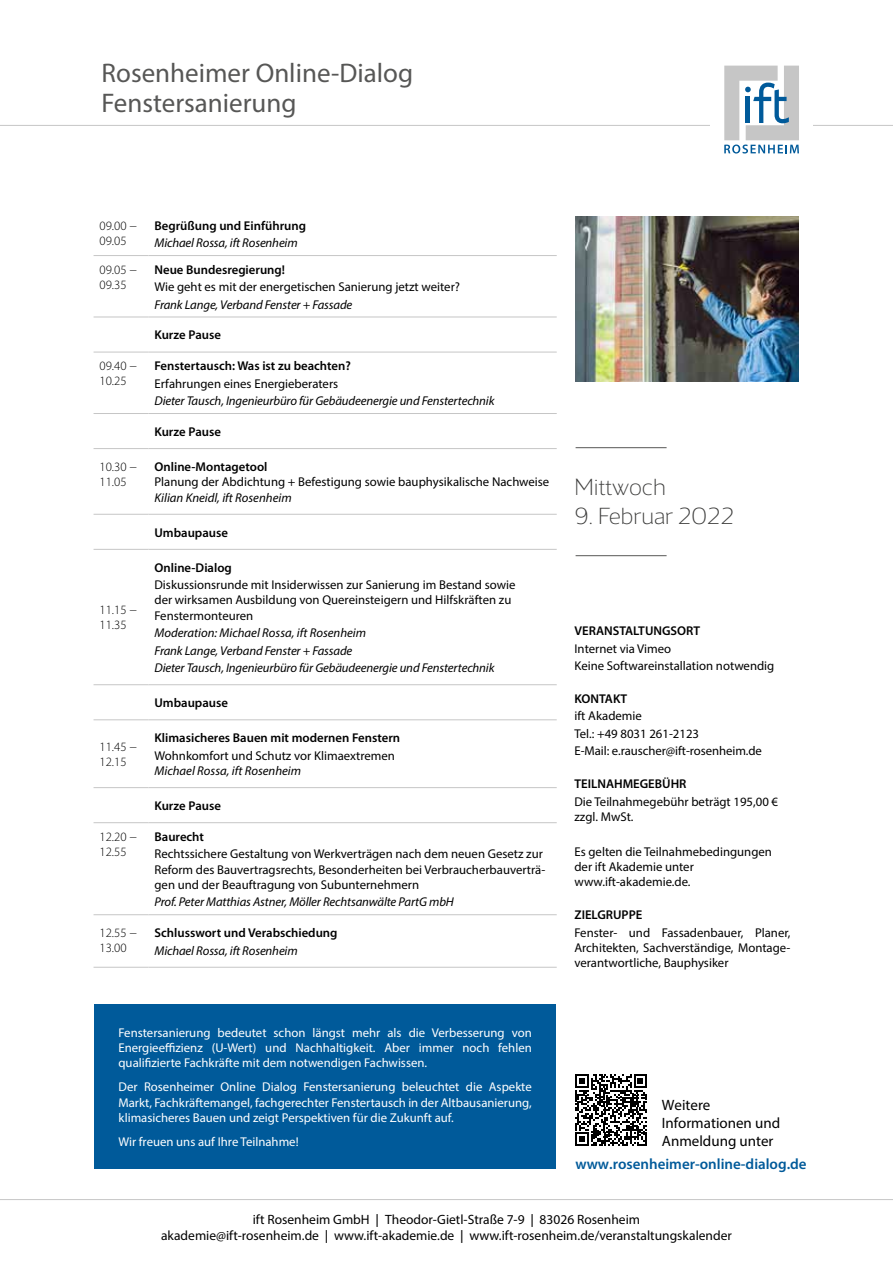
<style>
.page{position:relative;width:893px;height:1263px;background:#fff}
.page>*{position:absolute;margin:0;border:0;box-sizing:border-box;transform-origin:0 0}
.t1{font:27px/30px "Myriad Pro";color:#575756}
.t2{font:200 24px "Maya Samuels Pro";color:#3c3c3b}
.t3{font:15px/18px "Myriad Pro";color:#000}
.t4{font:600 15px "Myriad Pro";color:#005a9a}
.t5{font:13.5px/16.2px "Myriad Pro";color:#000;text-align:center}
.t6{font:12.75px/15.3px "Myriad Pro";color:#000}
.t7{font:12.75px/15.3px "Myriad Pro";color:#fff;text-align:justify}
.t8{font:italic 12.75px/17.4px "Myriad Pro";letter-spacing:-.01em;color:#000}
.t9{font:600 12.75px "Myriad Pro";color:#000}
.t10{font:300 12.75px/15.3px "Myriad Pro";color:#000}
.s1{font-family:"Arial"}
</style>
<div class="page">
<hr style="left:576px;top:555px;width:91px;height:1px;background:#575756">
<hr style="left:576px;top:447px;width:91px;height:1px;background:#575756">
<hr style="left:0;top:125px;width:893px;height:1px;background:#c6c6c6">
<div style="left:710px;top:60px;width:103px;height:99px;background:#fff"></div>
<svg style="left:724px;top:66px;width:75px;height:88px"></svg>
<img style="left:575px;top:216px;width:224px;height:166px">
<hr style="left:94px;top:255px;width:54px;height:1px;background:#c6c6c6">
<hr style="left:148px;top:255px;width:409px;height:1px;background:#c6c6c6">
<hr style="left:94px;top:317px;width:54px;height:1px;background:#c6c6c6">
<hr style="left:148px;top:317px;width:409px;height:1px;background:#c6c6c6">
<hr style="left:94px;top:352px;width:54px;height:1px;background:#c6c6c6">
<hr style="left:148px;top:352px;width:409px;height:1px;background:#c6c6c6">
<hr style="left:94px;top:413px;width:54px;height:1px;background:#c6c6c6">
<hr style="left:148px;top:413px;width:409px;height:1px;background:#c6c6c6">
<hr style="left:94px;top:448px;width:54px;height:1px;background:#c6c6c6">
<hr style="left:148px;top:448px;width:409px;height:1px;background:#c6c6c6">
<hr style="left:94px;top:514px;width:54px;height:1px;background:#c6c6c6">
<hr style="left:148px;top:514px;width:409px;height:1px;background:#c6c6c6">
<hr style="left:94px;top:549px;width:54px;height:1px;background:#c6c6c6">
<hr style="left:148px;top:549px;width:409px;height:1px;background:#c6c6c6">
<hr style="left:94px;top:684px;width:54px;height:1px;background:#c6c6c6">
<hr style="left:148px;top:684px;width:409px;height:1px;background:#c6c6c6">
<hr style="left:94px;top:719px;width:54px;height:1px;background:#c6c6c6">
<hr style="left:148px;top:719px;width:409px;height:1px;background:#c6c6c6">
<hr style="left:94px;top:787px;width:54px;height:1px;background:#c6c6c6">
<hr style="left:148px;top:787px;width:409px;height:1px;background:#c6c6c6">
<hr style="left:94px;top:822px;width:54px;height:1px;background:#c6c6c6">
<hr style="left:148px;top:822px;width:409px;height:1px;background:#c6c6c6">
<hr style="left:94px;top:914px;width:54px;height:1px;background:#c6c6c6">
<hr style="left:148px;top:914px;width:409px;height:1px;background:#c6c6c6">
<hr style="left:94px;top:967px;width:54px;height:1px;background:#c6c6c6">
<hr style="left:148px;top:967px;width:409px;height:1px;background:#c6c6c6">
<hr style="left:0;top:1199px;width:893px;height:1px;background:#c6c6c6">
<svg style="left:575px;top:1074px;width:72px;height:72px"></svg>
<div style="left:94px;top:1004px;width:462px;height:165px;background:#005a9a"></div>
<h1 class="t1" style="left:102px;top:57px;width:313px">Rosenheimer Online-Dialog<br>Fenstersanierung</h1>
<p class="t10" style="left:100px;top:218px;width:39px">09.00 −<br>09.05</p>
<p class="t9" style="left:154px;top:217px;width:153px">Begrüßung und Einführung</p>
<p class="t8" style="left:154px;top:234px;width:145px">Michael Rossa, ift Rosenheim</p>
<p class="t10" style="left:100px;top:262px;width:39px">09.05 −<br>09.35</p>
<p class="t9" style="left:154px;top:261px;width:132px">Neue Bundesregierung!</p>
<p class="t6" style="left:154px;top:279px;width:307px">Wie geht es mit der energetischen Sanierung jetzt weiter?</p>
<p class="t8" style="left:154px;top:295px;width:199px">Frank Lange, Verband Fenster + Fassade</p>
<p class="t9" style="left:154px;top:327px;width:68px">Kurze Pause</p>
<p class="t10" style="left:100px;top:358px;width:39px">09.40 −<br>10.25</p>
<p class="t9" style="left:154px;top:358px;width:198px">Fenstertausch: Was ist zu beachten?</p>
<p class="t6" style="left:154px;top:375px;width:185px">Erfahrungen eines Energieberaters</p>
<p class="t8" style="left:154px;top:392px;width:342px">Dieter Tausch, Ingenieurbüro für Gebäudeenergie und Fenstertechnik</p>
<p class="t9" style="left:154px;top:423px;width:68px">Kurze Pause</p>
<p class="t10" style="left:100px;top:459px;width:39px">10.30 −<br>11.05</p>
<p class="t9" style="left:154px;top:458px;width:115px">Online-Montagetool</p>
<p class="t6" style="left:154px;top:474px;width:396px">Planung der Abdichtung + Befestigung sowie bauphysikalische Nachweise</p>
<p class="t8" style="left:154px;top:488px;width:139px">Kilian Kneidl, ift Rosenheim</p>
<p class="t9" style="left:154px;top:524px;width:75px">Umbaupause</p>
<p class="t10" style="left:100px;top:602px;width:39px">11.15 −<br>11.35</p>
<p class="t10" style="left:100px;top:739px;width:39px">11.45 −<br>12.15</p>
<p class="t9" style="left:154px;top:559px;width:79px">Online-Dialog</p>
<p class="t6" style="left:154px;top:577px;width:363px">Diskussionsrunde mit Insiderwissen zur Sanierung im Bestand sowie der wirksamen Ausbildung von Quereinsteigern und Hilfskräften zu<br>Fenstermonteuren</p>
<p class="t8" style="left:154px;top:624px;width:342px">Moderation: Michael Rossa, ift Rosenheim<br>Frank Lange, Verband Fenster + Fassade<br>Dieter Tausch, Ingenieurbüro für Gebäudeenergie und Fenstertechnik</p>
<p class="t9" style="left:154px;top:695px;width:75px">Umbaupause</p>
<p class="t9" style="left:154px;top:730px;width:247px">Klimasicheres Bauen mit modernen Fenstern</p>
<p class="t6" style="left:154px;top:747px;width:242px">Wohnkomfort und Schutz vor Klimaextremen</p>
<p class="t8" style="left:154px;top:762px;width:148px">Michael Rossa, ift Rosenheim</p>
<p class="t9" style="left:154px;top:797px;width:68px">Kurze Pause</p>
<p class="t10" style="left:100px;top:829px;width:39px">12.20 −<br>12.55</p>
<p class="t9" style="left:154px;top:828px;width:51px">Baurecht</p>
<p class="t6" style="left:154px;top:846px;width:392px">Rechtssichere Gestaltung von Werkverträgen nach dem neuen Gesetz zur<br>Reform des Bauvertragsrechts, Besonderheiten bei Verbraucherbauverträ&shy;gen und der Beauftragung von Subunternehmern</p>
<p class="t8" style="left:154px;top:893px;width:301px">Prof. Peter Matthias Astner, Möller Rechtsanwälte PartG mbH</p>
<p class="t10" style="left:100px;top:925px;width:39px">12.55 −<br>13.00</p>
<p class="t9" style="left:154px;top:925px;width:185px">Schlusswort und Verabschiedung</p>
<p class="t8" style="left:154px;top:941px;width:145px">Michael Rossa, ift Rosenheim</p>
<p class="t7" style="left:118px;top:1025px;width:415px">Fenstersanierung bedeutet schon längst mehr als die Verbesserung von Energieeffizienz (U-Wert) und Nachhaltigkeit. Aber immer noch fehlen qualifizierte Fachkräfte mit dem notwendigen Fachwissen.</p>
<p class="t7" style="left:118px;top:1079px;width:415px">Der Rosenheimer Online Dialog Fenstersanierung beleuchtet die Aspekte Markt, Fachkräftemangel, fachgerechter Fenstertausch in der Altbausanierung, klimasicheres Bauen und zeigt Perspektiven für die Zukunft auf.</p>
<p class="t7" style="left:118px;top:1133px;width:182px">Wir freuen uns auf Ihre Teilnahme!</p>
<h2 class="t2" style="left:574px;top:474px;width:93px">Mittwoch</h2>
<h2 class="t2" style="left:574px;top:502px;width:161px">9. Februar 2022</h2>
<p class="t9" style="left:574px;top:623px;width:127px">VERANSTALTUNGSORT</p>
<p class="t6" style="left:574px;top:639px;width:201px;line-height:17.4px">Internet via Vimeo<br>Keine Softwareinstallation notwendig</p>
<p class="t9" style="left:574px;top:690px;width:54px">KONTAKT</p>
<p class="t6" style="left:574px;top:707px;width:189px;line-height:17.4px">ift Akademie<br>Tel.: +49 8031 261-2123<br>E-Mail: e.rauscher@ift-rosenheim.de</p>
<p class="t9" style="left:574px;top:776px;width:114px">TEILNAHMEGEBÜHR</p>
<p class="t6" style="left:574px;top:793px;width:205px">Die Teilnahmegebühr beträgt 195,00 € zzgl. MwSt.</p>
<p class="t6" style="left:574px;top:844px;width:199px">Es gelten die Teilnahmebedingungen der ift Akademie unter www.ift-akademie.de.</p>
<p class="t9" style="left:574px;top:907px;width:69px">ZIELGRUPPE</p>
<p class="t6" style="left:574px;top:925px;width:218px;text-align:justify">Fenster- und Fassadenbauer, Planer, Architekten, Sachverständige, Montage&shy;verantwortliche, Bauphysiker</p>
<p class="t3" style="left:662px;top:1095px;width:120px">Weitere<br>Informationen und<br>Anmeldung unter</p>
<p class="t4" style="left:575px;top:1154px;width:233px">www.rosenheimer-online-dialog.de</p>
<p class="t5" style="left:161px;top:1211px;width:572px">ift Rosenheim GmbH <span class="s1">|</span> Theodor-Gietl-Straße 7-9 <span class="s1">|</span> 83026 Rosenheim<br>akademie@ift-rosenheim.de <span class="s1">|</span> www.ift-akademie.de <span class="s1">|</span> www.ift-rosenheim.de/veranstaltungskalender</p>
</div>
